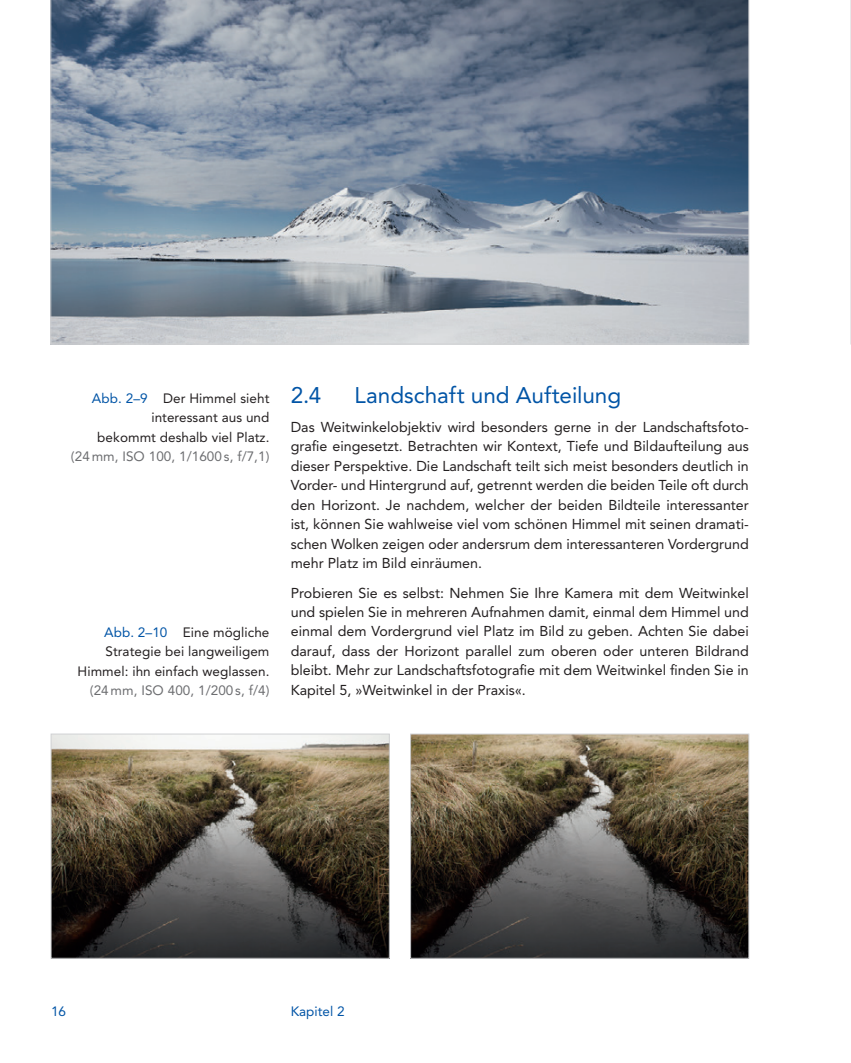
<style>
.page{position:relative;width:851px;height:1063px;background:#fff}
.page>*{position:absolute;margin:0;border:0;box-sizing:border-box;transform-origin:0 0}
.t1{font:22.5px "Avenir LT Pro";color:#0154a6}
.t2{font:14.25px/19.5px "Avenir LT Pro";color:#231f20;text-align:justify}
.t3{font:13.5px/19.5px "Avenir LT Pro";letter-spacing:.005em;color:#231f20;text-align:right}
.t4{font:13.5px "Avenir LT Pro";letter-spacing:.005em;color:#6c6d70}
.t5{font:13.5px "Avenir LT Pro";color:#0154a6}
.s1{color:#0154a6}
</style>
<div class="page">
<svg style="left:50px;top:0;width:699px;height:344px;background:#8290a0"></svg>
<img style="left:53px;top:736px;width:334px;height:221px">
<div style="left:51px;top:734px;width:338px;height:225px;border:1px solid #d1d2d4"></div>
<img style="left:412px;top:736px;width:335px;height:221px">
<div style="left:410px;top:734px;width:339px;height:225px;border:1px solid #d1d2d4"></div>
<svg style="left:850px;top:0;width:1px;height:344px"></svg>
<p class="t3" style="left:92px;top:388px;width:179px"><span class="s1">Abb. 2–9</span> Der Himmel sieht interessant aus und bekommt deshalb viel Platz.</p>
<p class="t4" style="left:71px;top:448px;width:200px">(24mm, ISO 100, 1/1600s, f/7,1)</p>
<p class="t3" style="left:78px;top:622px;width:193px"><span class="s1">Abb. 2–10</span> Eine mögliche<br>Strategie bei langweiligem<br>Himmel: ihn einfach weglassen.</p>
<p class="t4" style="left:90px;top:682px;width:181px">(24mm, ISO 400, 1/200s, f/4)</p>
<h1 class="t1" style="left:291px;top:381px;width:32px">2.4</h1>
<h1 class="t1" style="left:354px;top:381px;width:268px">Landschaft und Aufteilung</h1>
<p class="t2" style="left:291px;top:417px;width:459px">Das Weitwinkelobjektiv wird besonders gerne in der Landschaftsfoto&shy;grafie eingesetzt. Betrachten wir Kontext, Tiefe und Bildaufteilung aus dieser Perspektive. Die Landschaft teilt sich meist besonders deutlich in Vorder- und Hintergrund auf, getrennt werden die beiden Teile oft durch den Horizont. Je nachdem, welcher der beiden Bildteile interessanter ist, können Sie wahlweise viel vom schönen Himmel mit seinen dramati&shy;schen Wolken zeigen oder andersrum dem interessanteren Vordergrund mehr Platz im Bild einräumen.</p>
<p class="t2" style="left:291px;top:583px;width:459px">Probieren Sie es selbst: Nehmen Sie Ihre Kamera mit dem Weitwinkel und spielen Sie in mehreren Aufnahmen damit, einmal dem Himmel und einmal dem Vordergrund viel Platz im Bild zu geben. Achten Sie dabei darauf, dass der Horizont parallel zum oberen oder unteren Bildrand bleibt. Mehr zur Landschaftsfotografie mit dem Weitwinkel finden Sie in Kapitel 5, »Weitwinkel in der Praxis«.</p>
<p class="t5" style="left:51px;top:1003px;width:17px">16</p>
<p class="t5" style="left:291px;top:1003px;width:55px">Kapitel 2</p>
</div>
